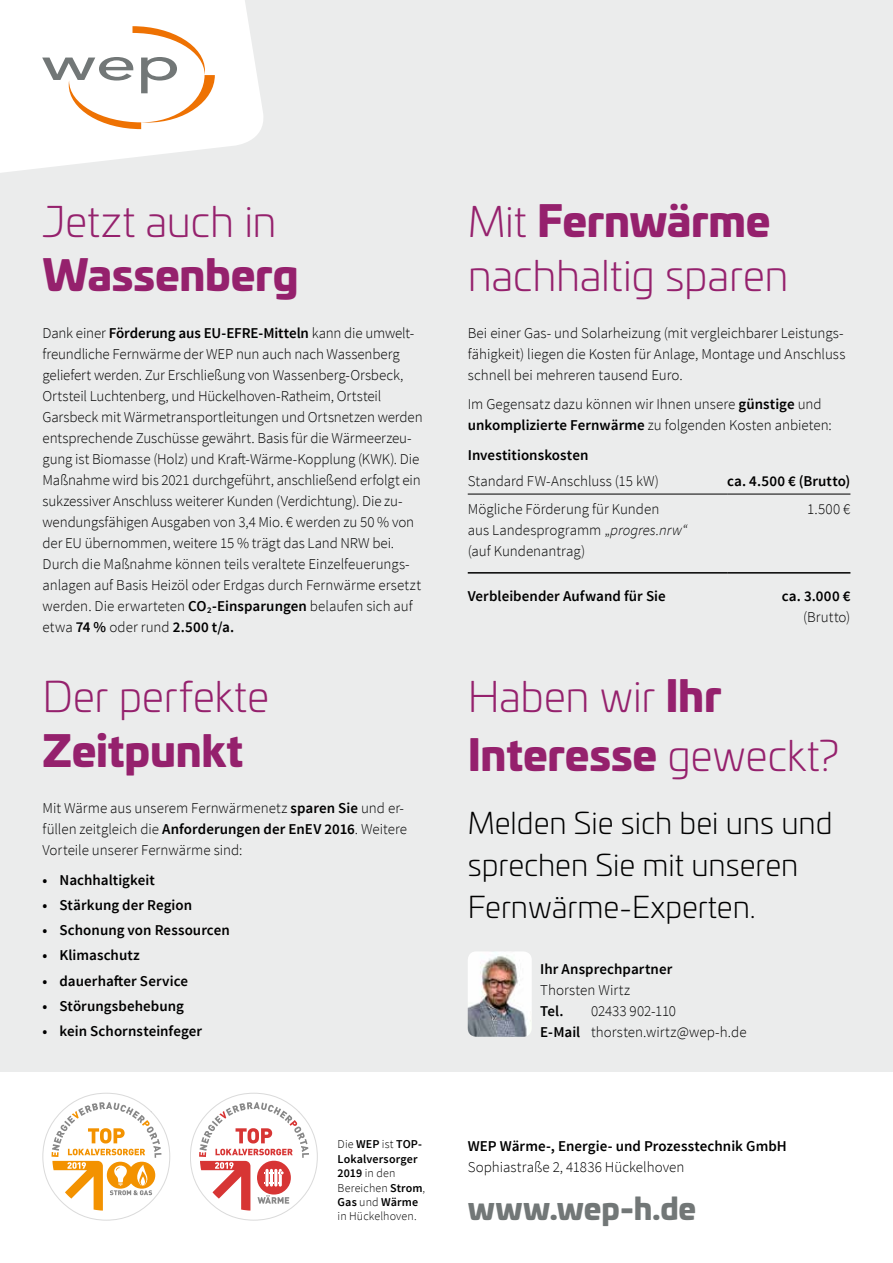
<style>
.page{position:relative;width:893px;height:1263px;background:#fff}
.page>*{position:absolute;margin:0;border:0;box-sizing:border-box;transform-origin:0 0}
.t1{font:300 42px/54.6px "Univia Pro";letter-spacing:-.005em;color:#95216d}
.t2{font:900 42px "Univia Pro";letter-spacing:-.005em;color:#95216d}
.t3{font:300 30px/42px "Univia Pro";color:#000}
.t4{font:900 30px "Univia Pro";color:#727777}
.t5{font:300 15px/21px "Source Sans Pro";letter-spacing:-.005em;color:#000}
.t6{font:600 15px "Source Sans Pro";letter-spacing:.005em;color:#000}
.t7{font:300 12px/14.4px "Source Sans Pro";letter-spacing:.01em;color:#000}
.s1{font-weight:600}
.s2{font-weight:900}
.s3{font-style:italic}
</style>
<div class="page">
<div style="left:0;top:0;width:893px;height:1071px;background:#ebecec"></div>
<svg style="left:0;top:0;width:263px;height:173px;fill:#fff"></svg>
<svg style="left:42px;top:26px;width:173px;height:103px;background:#f1e8e0"></svg>
<hr style="left:468px;top:494px;width:259px;height:1px;background:#000">
<hr style="left:727px;top:494px;width:123px;height:1px;background:#000">
<hr style="left:468px;top:572px;width:259px;height:2px;background:#000">
<hr style="left:727px;top:572px;width:123px;height:2px;background:#000">
<img style="left:468px;top:951px;width:64px;height:86px">
<svg style="left:190px;top:1093px;width:128px;height:127px"></svg>
<svg style="left:43px;top:1093px;width:127px;height:127px"></svg>
<h1 class="t1" style="left:43px;top:192px;width:236px">Jetzt auch in</h1>
<h1 class="t2" style="left:43px;top:241px;width:257px">Wassenberg</h1>
<p class="t5" style="left:43px;top:322px;width:382px">Dank einer <span class="s1">Förderung aus EU-EFRE-Mitteln</span> kann die umwelt&shy;freundliche Fernwärme der WEP nun auch nach Wassenberg geliefert werden. Zur Erschließung von Wassenberg-Orsbeck, Ortsteil Luchtenberg, und Hückelhoven-Ratheim, Ortsteil Garsbeck mit Wärmetransportleitungen und Ortsnetzen werden entsprechende Zuschüsse gewährt. Basis für die Wärmeerzeu&shy;gung ist Biomasse (Holz) und Kraft-Wärme-Kopplung (KWK). Die Maßnahme wird bis 2021 durchgeführt, anschließend erfolgt ein sukzessiver Anschluss weiterer Kunden (Verdichtung). Die zu&shy;wendungsfähigen Ausgaben von 3,4 Mio. € werden zu 50 % von der EU übernommen, weitere 15 % trägt das Land NRW bei.<br>Durch die Maßnahme können teils veraltete Einzelfeuerungs&shy;anlagen auf Basis Heizöl oder Erdgas durch Fernwärme ersetzt werden. Die erwarteten <span class="s1">CO</span><sub>2</sub><span class="s1">-Einsparungen</span> belaufen sich auf etwa <span class="s1">74 %</span> oder rund <span class="s1">2.500 t/a.</span></p>
<h1 class="t1" style="left:43px;top:667px;width:228px">Der perfekte</h1>
<h1 class="t2" style="left:43px;top:716px;width:202px">Zeitpunkt</h1>
<p class="t5" style="left:43px;top:798px;width:366px">Mit Wärme aus unserem Fernwärmenetz <span class="s1">sparen Sie</span> und er&shy;füllen zeitgleich die <span class="s1">Anforderungen der EnEV 2016</span>. Weitere<br>Vorteile unserer Fernwärme sind:</p>
<p class="t6" style="left:43px;top:870px;width:114px">• Nachhaltigkeit</p>
<p class="t6" style="left:43px;top:895px;width:151px">• Stärkung der Region</p>
<p class="t6" style="left:43px;top:921px;width:189px">• Schonung von Ressourcen</p>
<p class="t6" style="left:43px;top:946px;width:99px">• Klimaschutz</p>
<p class="t6" style="left:43px;top:971px;width:147px">• dauerhafter Service</p>
<p class="t6" style="left:43px;top:996px;width:143px">• Störungsbehebung</p>
<p class="t6" style="left:43px;top:1021px;width:161px">• kein Schornsteinfeger</p>
<p class="t7" style="left:338px;top:1137px;width:89px">Die <span class="s1">WEP</span> ist <span class="s1">TOP-<br>Lokalversorger<br>2019</span> in den<br>Bereichen <span class="s1">Strom</span>,<br><span class="s1">Gas</span> und <span class="s1">Wärme </span>in Hückelhoven.</p>
<h1 class="t1" style="left:468px;top:192px;width:322px">Mit <span class="s2">Fernwärme </span>nachhaltig sparen</h1>
<p class="t5" style="left:468px;top:322px;width:379px">Bei einer Gas- und Solarheizung (mit vergleichbarer Leistungs&shy;fähigkeit) liegen die Kosten für Anlage, Montage und Anschluss schnell bei mehreren tausend Euro.</p>
<p class="t5" style="left:468px;top:394px;width:366px">Im Gegensatz dazu können wir Ihnen unsere <span class="s1">günstige</span> und <span class="s1">unkomplizierte Fernwärme</span> zu folgenden Kosten anbieten:</p>
<p class="t6" style="left:468px;top:445px;width:122px">Investitionskosten</p>
<p class="t5" style="left:468px;top:470px;width:193px">Standard FW-Anschluss (15 kW)</p>
<p class="t6" style="left:727px;top:471px;width:125px">ca. 4.500 € (Brutto)</p>
<p class="t5" style="left:468px;top:498px;width:221px">Mögliche Förderung für Kunden<br>aus Landesprogramm „<span class="s3">progres.nrw“ </span>(auf Kundenantrag)</p>
<p class="t5" style="left:807px;top:498px;width:45px">1.500 €</p>
<p class="t6" style="left:468px;top:587px;width:199px">Verbleibender Aufwand für Sie</p>
<p class="t6" style="left:782px;top:587px;width:70px">ca. 3.000 €</p>
<p class="t5" style="left:803px;top:607px;width:49px">(Brutto)</p>
<h1 class="t1" style="left:468px;top:665px;width:373px;line-height:58.8px">Haben wir <span class="s2">Ihr<br>Interesse</span> geweckt?</h1>
<h2 class="t3" style="left:468px;top:801px;width:366px">Melden Sie sich bei uns und sprechen Sie mit unseren<br>Fernwärme-Experten.</h2>
<p class="t6" style="left:540px;top:959px;width:134px">Ihr Ansprechpartner</p>
<p class="t5" style="left:540px;top:979px;width:92px">Thorsten Wirtz</p>
<p class="t6" style="left:540px;top:1001px;width:25px">Tel.</p>
<p class="t5" style="left:540px;top:1000px;width:208px;text-indent:51px">02433 902-110<br><span class="s1">E-Mail</span> thorsten.wirtz@wep-h.de</p>
<p class="t6" style="left:468px;top:1136px;width:321px">WEP Wärme-, Energie- und Prozesstechnik GmbH</p>
<p class="t5" style="left:468px;top:1156px;width:218px">Sophiastraße 2, 41836 Hückelhoven</p>
<h2 class="t4" style="left:468px;top:1184px;width:230px">www.wep-h.de</h2>
</div>
